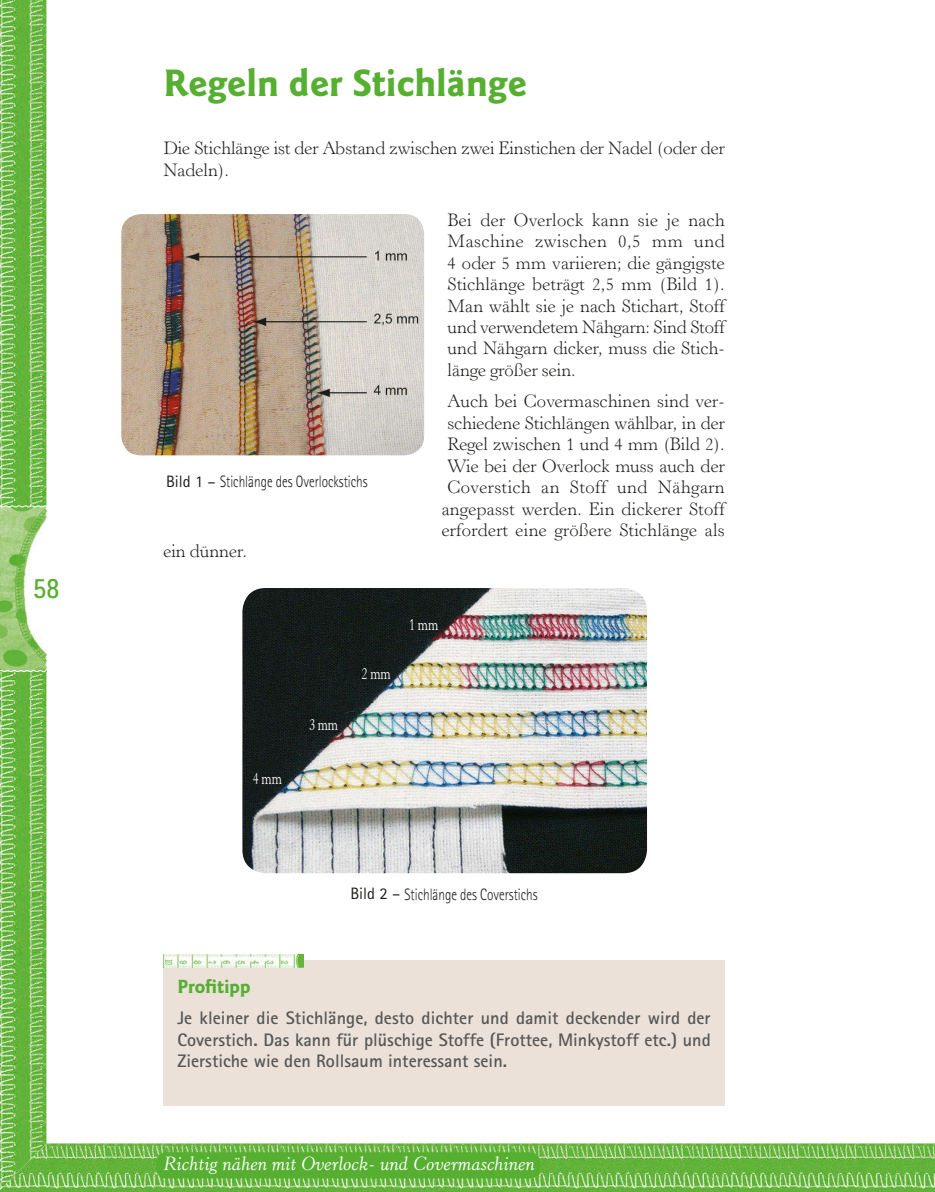
<style>
.page{position:relative;width:935px;height:1192px;background:#fff}
.page>*{position:absolute;margin:0;border:0;box-sizing:border-box;transform-origin:0 0}
.t1{font:700 39.6px "Goudy Sans";color:#56af31}
.t2{font:700 29.7px "Rotis Sans Serif";color:#56af31;scale:.85 1}
.t3{font:700 19.8px "Goudy Sans";color:#56af31}
.t4{font:italic 18.9px "Horley Old Style";color:#fff}
.t5{font:300 18.15px/21.5px "Horley Old Style";letter-spacing:.005em;color:#1d1d1b}
.t6{font:700 18.15px/21.5px "Rotis Sans Serif";color:#575756;text-align:justify}
.t7{font:300 16.5px "Rotis Sans Serif";color:#1d1d1b;scale:.8 1}
.t8{font:16.5px "Horley Old Style";color:#fff;scale:.75 1}
.s1{font-weight:400}
</style>
<div class="page">
<img style="left:46px;top:1143px;width:889px;height:49px">
<img style="left:0;top:0;width:46px;height:1192px">
<svg style="left:0;top:505px;width:47px;height:167px"></svg>
<div style="left:156px;top:1152px;width:384px;height:26px;background:#56af31;border-radius:10px"></div>
<div style="left:163px;top:960px;width:562px;height:146px;background:#ebe1d9"></div>
<img style="left:163px;top:955px;width:140px;height:12px">
<img style="left:121px;top:214px;width:303px;height:241px;border-radius:20px">
<img style="left:242px;top:588px;width:405px;height:285px;border-radius:23px">
<h2 class="t2" style="left:33px;top:577px;width:33px">58</h2>
<h1 class="t1" style="left:163px;top:68px;width:365px">Regeln der Stichlänge</h1>
<p class="t5" style="left:163px;top:139px;width:563px">Die Stichlänge ist der Abstand zwischen zwei Einstichen der Nadel (oder der<br>Nadeln).</p>
<p class="t5" style="left:447px;top:211px;width:279px;text-align:justify">Bei der Overlock kann sie je nach Maschine zwischen 0,5 mm und 4 oder 5 mm variieren; die gängigste Stichlänge beträgt 2,5 mm (Bild 1).<br>Man wählt sie je nach Stichart, Stoff und verwendetem Nähgarn: Sind Stoff und Nähgarn dicker, muss die Stich&shy;länge größer sein.</p>
<p class="t5" style="left:442px;top:392px;width:285px;text-align:center">Auch bei Covermaschinen sind ver&shy;schiedene Stichlängen wählbar, in der Regel zwischen 1 und 4 mm (Bild 2).<br>Wie bei der Overlock muss auch der Coverstich an Stoff und Nähgarn angepasst werden. Ein dickerer Stoff erfordert eine größere Stichlänge als</p>
<p class="t5" style="left:163px;top:542px;width:85px">ein dünner.</p>
<p class="t7" style="left:166px;top:476px;width:254px"><span class="s1">Bild 1 –</span> Stichlänge des Overlockstichs</p>
<p class="t8" style="left:253px;top:772px;width:40px">4 mm</p>
<p class="t8" style="left:309px;top:718px;width:40px">3 mm</p>
<p class="t8" style="left:362px;top:667px;width:40px">2 mm</p>
<p class="t8" style="left:409px;top:618px;width:40px">1 mm</p>
<p class="t7" style="left:350px;top:888px;width:236px"><span class="s1">Bild 2 –</span> Stichlänge des Coverstichs</p>
<p class="t3" style="left:177px;top:979px;width:75px">Profitipp</p>
<p class="t6" style="left:177px;top:1009px;width:535px">Je kleiner die Stichlänge, desto dichter und damit deckender wird der Coverstich. Das kann für plüschige Stoffe (Frottee, Minkystoff etc.) und Zierstiche wie den Rollsaum interessant sein.</p>
<p class="t4" style="left:163px;top:1156px;width:373px">Richtig nähen mit Overlock- und Covermaschinen</p>
</div>
